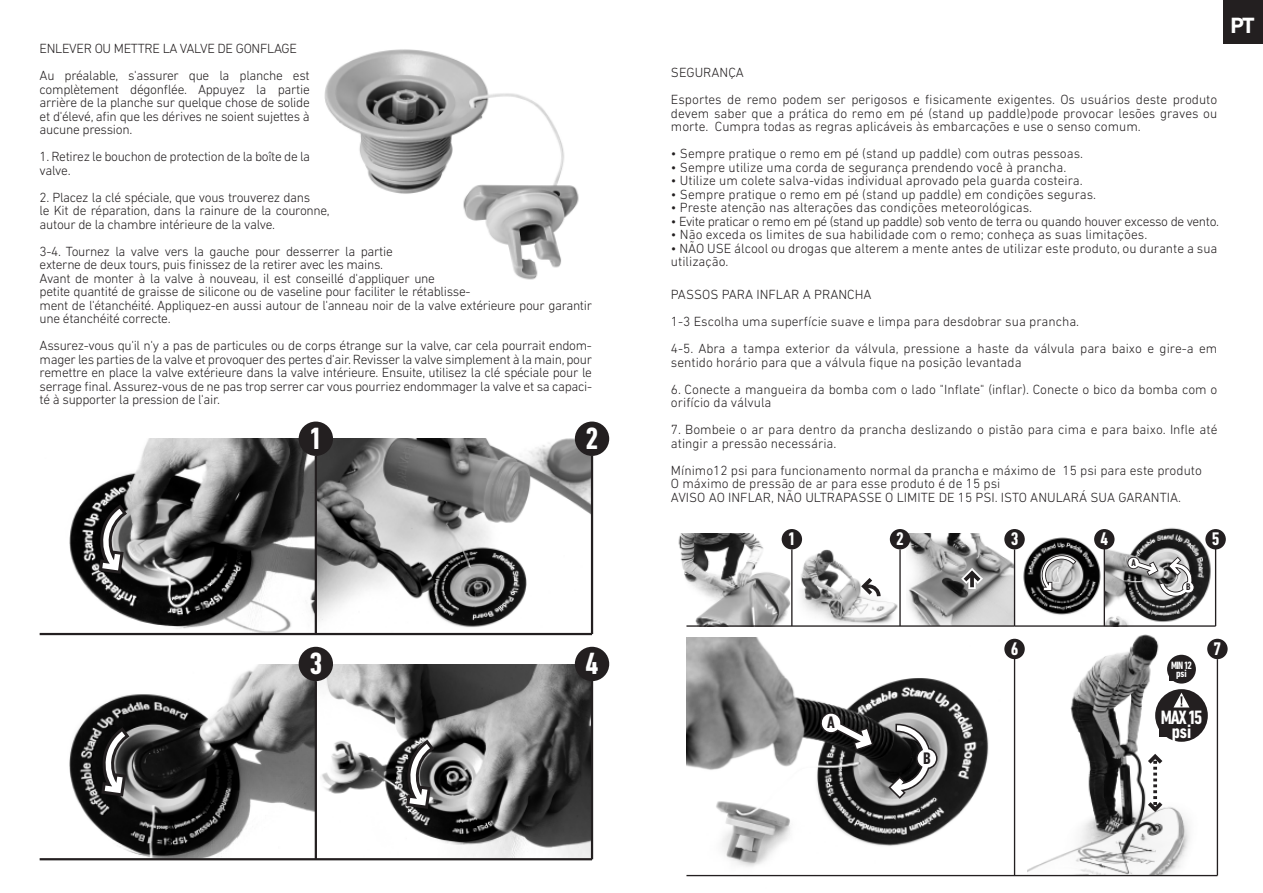
<style>
.page{position:relative;width:1263px;height:893px;background:#fff}
.page>*{position:absolute;margin:0;border:0;box-sizing:border-box;transform-origin:0 0}
.t1{font:700 condensed 31.35px "DIN Next LT Pro";color:#fff}
.t2{font:700 22.5px "DIN Next LT Pro";color:#fff}
.t3{font:700 condensed 19.65px/14.1px "DIN Next LT Pro";letter-spacing:-.06em;color:#fff;text-align:center}
.t4{font:700 condensed 18.6px "DIN Next LT Pro";color:#fff}
.t5{font:700 condensed 16.95px "DIN Next LT Pro";color:#231f20}
.t6{font:300 13.5px/13.5px "DIN Next LT Pro";color:#231f20}
.t7{font:300 13.5px/13.5px "DIN Next LT Pro";letter-spacing:-.025em;color:#231f20}
.t8{font:300 13.5px "DIN Next LT Pro";letter-spacing:-.03em;color:#231f20}
.t9{font:700 condensed 10.8px/7.8px "DIN Next LT Pro";letter-spacing:-.06em;color:#fff;text-align:center}
.t10{font:700 condensed 9.75px "DIN Next LT Pro";color:#231f20}
</style>
<div class="page">
<img style="left:324px;top:49px;width:255px;height:231px">
<img style="left:69px;top:665px;width:522px;height:193px">
<img style="left:41px;top:439px;width:550px;height:194px">
<div style="left:299px;top:422px;width:34px;height:34px;background:#231f20;border-radius:50%"></div>
<hr style="left:315px;top:456px;width:2px;height:178px;background:#231f20">
<div style="left:575px;top:422px;width:34px;height:34px;background:#231f20;border-radius:50%"></div>
<hr style="left:591px;top:456px;width:2px;height:178px;background:#231f20">
<hr style="left:40px;top:633px;width:552px;height:2px;background:#231f20">
<div style="left:299px;top:647px;width:34px;height:34px;background:#231f20;border-radius:50%"></div>
<hr style="left:315px;top:681px;width:2px;height:178px;background:#231f20">
<div style="left:575px;top:647px;width:34px;height:34px;background:#231f20;border-radius:50%"></div>
<hr style="left:591px;top:681px;width:2px;height:178px;background:#231f20">
<hr style="left:40px;top:858px;width:552px;height:2px;background:#231f20">
<svg style="left:99px;top:505px;width:28px;height:69px"></svg>
<svg style="left:101px;top:727px;width:28px;height:69px"></svg>
<svg style="left:406px;top:740px;width:28px;height:69px"></svg>
<img style="left:1028px;top:618px;width:180px;height:257px">
<svg style="left:1144px;top:751px;width:22px;height:64px"></svg>
<div style="left:1167px;top:655px;width:29px;height:29px;background:#231f20;border-radius:50%"></div>
<div style="left:1169px;top:675px;width:7px;height:6px;background:#231f20"></div>
<div style="left:1155px;top:689px;width:53px;height:53px;background:#231f20;border-radius:50%"></div>
<div style="left:1159px;top:725px;width:12px;height:12px;background:#231f20"></div>
<svg style="left:1174px;top:693px;width:15px;height:14px"></svg>
<img style="left:686px;top:638px;width:326px;height:239px">
<div style="left:1207px;top:639px;width:20px;height:20px;background:#231f20;border-radius:50%"></div>
<div style="left:1004px;top:639px;width:21px;height:20px;background:#231f20;border-radius:50%"></div>
<hr style="left:1014px;top:657px;width:1px;height:219px;background:#231f20">
<hr style="left:1217px;top:659px;width:1px;height:216px;background:#231f20">
<hr style="left:686px;top:875px;width:531px;height:1px;background:#231f20">
<svg style="left:820px;top:712px;width:54px;height:39px"></svg>
<svg style="left:888px;top:724px;width:49px;height:75px"></svg>
<img style="left:1105px;top:527px;width:110px;height:98px">
<img style="left:1019px;top:533px;width:85px;height:85px">
<div style="left:1094px;top:529px;width:20px;height:20px;background:#231f20;border-radius:50%"></div>
<div style="left:1205px;top:529px;width:21px;height:20px;background:#231f20;border-radius:50%"></div>
<hr style="left:1104px;top:548px;width:1px;height:78px;background:#231f20">
<hr style="left:1215px;top:548px;width:1px;height:78px;background:#231f20">
<hr style="left:1014px;top:625px;width:201px;height:2px;background:#231f20">
<svg style="left:1040px;top:555px;width:36px;height:36px"></svg>
<svg style="left:1127px;top:557px;width:67px;height:40px"></svg>
<img style="left:901px;top:534px;width:113px;height:91px">
<img style="left:678px;top:534px;width:113px;height:91px">
<img style="left:792px;top:550px;width:114px;height:75px">
<svg style="left:858px;top:574px;width:24px;height:26px"></svg>
<div style="left:782px;top:529px;width:20px;height:20px;background:#231f20;border-radius:50%"></div>
<div style="left:890px;top:529px;width:20px;height:20px;background:#231f20;border-radius:50%"></div>
<div style="left:1004px;top:529px;width:21px;height:20px;background:#231f20;border-radius:50%"></div>
<hr style="left:791px;top:549px;width:1px;height:77px;background:#231f20">
<hr style="left:899px;top:549px;width:2px;height:77px;background:#231f20">
<hr style="left:1014px;top:549px;width:1px;height:77px;background:#231f20">
<hr style="left:686px;top:625px;width:328px;height:2px;background:#231f20">
<svg style="left:961px;top:568px;width:22px;height:21px"></svg>
<div style="left:1223px;top:0;width:40px;height:43px;background:#231f20"></div>
<p class="t7" style="left:40px;top:35px;width:272px;line-height:27px">ENLEVER OU METTRE LA VALVE DE GONFLAGE<br>Au préalable, s'assurer que la planche est</p>
<p class="t6" style="left:40px;top:82px;width:272px;text-align:justify">complètement dégonflée. Appuyez la partie arrière de la planche sur quelque chose de solide et d'élevé, afin que les dérives ne soient sujettes à aucune pression.</p>
<p class="t7" style="left:40px;top:150px;width:272px">1. Retirez le bouchon de protection de la boîte de la valve.</p>
<p class="t7" style="left:40px;top:190px;width:292px">2. Placez la clé spéciale, que vous trouverez dans<br>le Kit de réparation, dans la rainure de la couronne, autour de la chambre intérieure de la valve.</p>
<p class="t7" style="left:40px;top:244px;width:554px">3-4. Tournez la valve vers la gauche pour desserrer la partie<br>externe de deux tours, puis finissez de la retirer avec les mains.<br>Avant de monter à la valve à nouveau, il est conseillé d'appliquer une<br>petite quantité de graisse de silicone ou de vaseline pour faciliter le rétablisse-<br>ment de l'étanchéité. Appliquez-en aussi autour de l'anneau noir de la valve extérieure pour garantir une étanchéité correcte.</p>
<p class="t6" style="left:40px;top:339px;width:554px;text-align:justify">Assurez-vous qu'il n'y a pas de particules ou de corps étrange sur la valve, car cela pourrait endom&shy;mager les parties de la valve et provoquer des pertes d'air. Revisser la valve simplement à la main, pour remettre en place la valve extérieure dans la valve intérieure. Ensuite, utilisez la clé spéciale pour le serrage final. Assurez-vous de ne pas trop serrer car vous pourriez endommager la valve et sa capaci&shy;té à supporter la pression de l'air.</p>
<h1 class="t1" style="left:309px;top:420px;width:15px">1</h1>
<h1 class="t1" style="left:585px;top:420px;width:15px">2</h1>
<h1 class="t1" style="left:309px;top:646px;width:15px">3</h1>
<h1 class="t1" style="left:585px;top:646px;width:15px">4</h1>
<h2 class="t2" style="left:1230px;top:12px;width:26px">PT</h2>
<p class="t6" style="left:671px;top:59px;width:548px;line-height:27px">SEGURANÇA<br>Esportes de remo podem ser perigosos e fisicamente exigentes. Os usuários deste produto</p>
<p class="t6" style="left:671px;top:106px;width:548px">devem saber que a prática do remo em pé (stand up paddle)pode provocar lesões graves ou morte. Cumpra todas as regras aplicáveis às embarcações e use o senso comum.</p>
<p class="t6" style="left:671px;top:147px;width:414px">• Sempre pratique o remo em pé (stand up paddle) com outras pessoas.</p>
<p class="t6" style="left:671px;top:160px;width:397px">• Sempre utilize uma corda de segurança prendendo você à prancha.</p>
<p class="t6" style="left:671px;top:174px;width:413px">• Utilize um colete salva-vidas individual aprovado pela guarda costeira.</p>
<p class="t6" style="left:671px;top:187px;width:427px">• Sempre pratique o remo em pé (stand up paddle) em condições seguras.</p>
<p class="t6" style="left:671px;top:201px;width:363px">• Preste atenção nas alterações das condições meteorológicas.</p>
<p class="t8" style="left:671px;top:213px;width:550px">• Evite praticar o remo em pé (stand up paddle) sob vento de terra ou quando houver excesso de vento.</p>
<p class="t6" style="left:671px;top:228px;width:478px">• Não exceda os limites de sua habilidade com o remo; conheça as suas limitações.</p>
<p class="t6" style="left:671px;top:241px;width:548px">• NÃO USE álcool ou drogas que alterem a mente antes de utilizar este produto, ou durante a sua utilização.</p>
<p class="t6" style="left:671px;top:281px;width:548px;line-height:27px">PASSOS PARA INFLAR A PRANCHA<br>1-3 Escolha uma superfície suave e limpa para desdobrar sua prancha.<br>4-5. Abra a tampa exterior da válvula, pressione a haste da válvula para baixo e gire-a em</p>
<p class="t6" style="left:671px;top:355px;width:352px">sentido horário para que a válvula fique na posição levantada</p>
<p class="t6" style="left:671px;top:382px;width:548px">6. Conecte a mangueira da bomba com o lado "Inflate" (inflar). Conecte o bico da bomba com o orifício da válvula</p>
<p class="t6" style="left:671px;top:423px;width:548px">7. Bombeie o ar para dentro da prancha deslizando o pistão para cima e para baixo. Infle até atingir a pressão necessária.</p>
<p class="t6" style="left:671px;top:463px;width:532px">Mínimo12 psi para funcionamento normal da prancha e máximo de 15 psi para este produto<br>O máximo de pressão de ar para esse produto é de 15 psi<br>AVISO AO INFLAR, NÃO ULTRAPASSE O LIMITE DE 15 PSI. ISTO ANULARÁ SUA GARANTIA.</p>
<h3 class="t4" style="left:788px;top:528px;width:9px">1</h3>
<h3 class="t4" style="left:896px;top:528px;width:9px">2</h3>
<h3 class="t4" style="left:1011px;top:528px;width:9px">3</h3>
<h3 class="t4" style="left:1100px;top:528px;width:9px">4</h3>
<h3 class="t4" style="left:1212px;top:528px;width:9px">5</h3>
<p class="t10" style="left:1131px;top:557px;width:6px">A</p>
<p class="t10" style="left:1186px;top:581px;width:6px">B</p>
<p class="t5" style="left:827px;top:713px;width:9px">A</p>
<p class="t5" style="left:923px;top:748px;width:9px">B</p>
<h3 class="t4" style="left:1011px;top:638px;width:9px">6</h3>
<h3 class="t4" style="left:1213px;top:638px;width:9px">7</h3>
<p class="t9" style="left:1171px;top:662px;width:22px">MIN 12 psi</p>
<h3 class="t3" style="left:1161px;top:710px;width:43px">MAX 15 psi</h3>
</div>
